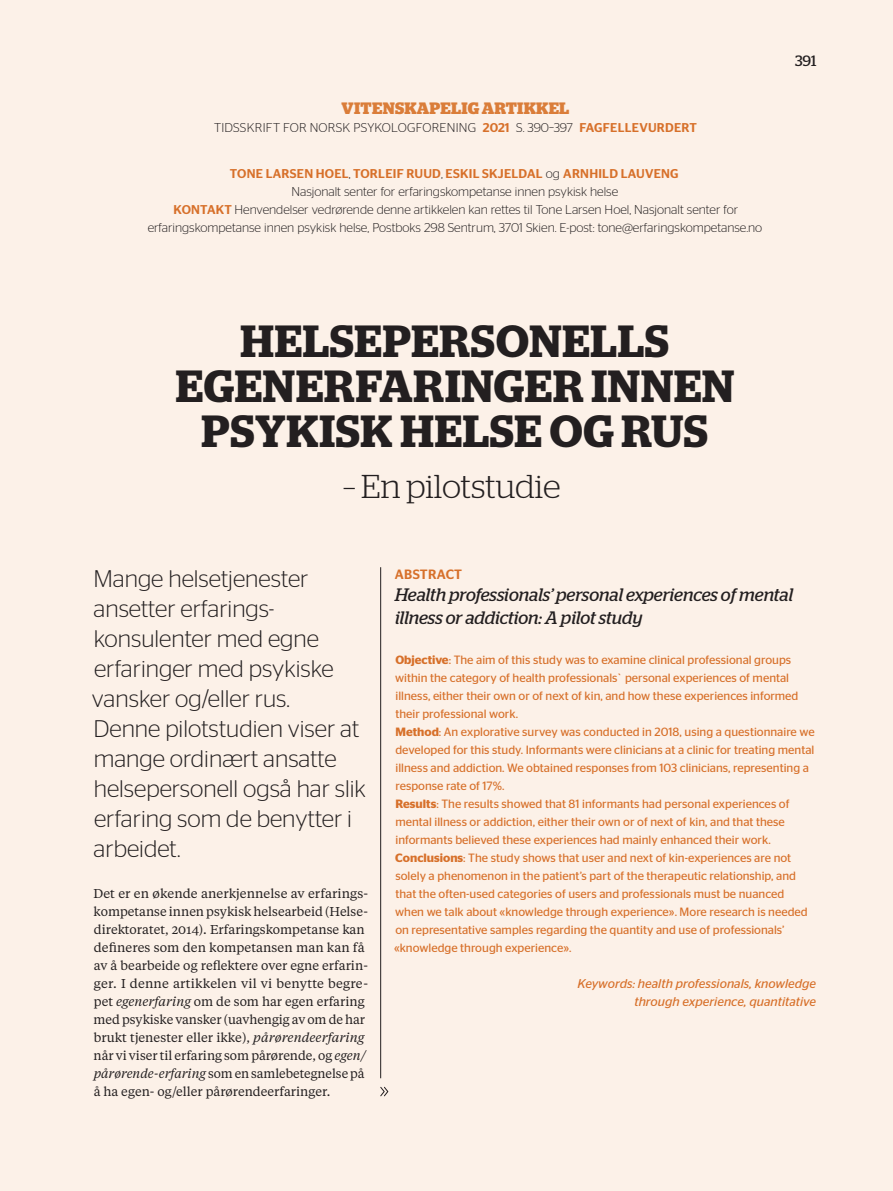
<style>
.page{position:relative;width:893px;height:1191px;background:#fcf1e8}
.page>*{position:absolute;margin:0;border:0;box-sizing:border-box;transform-origin:0 0}
.t1{font:600 45px/45px "Stag";letter-spacing:.02em;color:#231f20;text-align:center}
.t2{font:300 33px "Stag";letter-spacing:-.005em;color:#231f20}
.t3{font:300 24px/30px "Stag Sans";color:#231f20}
.t4{font:italic 18px/22.5px "Stag";color:#231f20}
.t5{font:700 16.5px "Stag";letter-spacing:.06em;color:#da7d39}
.t6{font:15px "Stag";color:#231f20}
.t7{font:500 13.5px "Stag Sans";letter-spacing:.02em;color:#d7702a}
.t8{font:12.75px/18px "Tiempos Text";color:#231f20}
.t9{font:300 12.75px/18px "Stag Sans";color:#231f20;text-align:center}
.t10{font:italic 12.75px/18px "Stag Sans";color:#d7702a;text-align:right}
.t11{font:300 12.75px "Stag Sans";letter-spacing:.02em;color:#231f20}
.t12{font:12px/18px "Stag Sans";color:#d7702a}
.s1{font-weight:500;color:#d7702a}
.s2{font-style:italic}
.s3{font-weight:600}
</style>
<div class="page">
<hr style="left:380px;top:567px;width:1px;height:511px;background:#231f20">
<svg style="left:380px;top:1086px;width:8px;height:10px"></svg>
<h3 class="t5" style="left:342px;top:98px;width:225px">VITENSKAPELIG ARTIKKEL</h3>
<p class="t11" style="left:214px;top:120px;width:484px">TIDSSKRIFT FOR NORSK PSYKOLOGFORENING <span class="s1">2021</span> S. 390–397 <span class="s1">FAGFELLEVURDERT</span></p>
<p class="t9" style="left:148px;top:164px;width:616px"><span class="s1">TONE LARSEN HOEL</span>, <span class="s1">TORLEIF RUUD</span>, <span class="s1">ESKIL SKJELDAL</span> og <span class="s1">ARNHILD LAUVENG<br></span>Nasjonalt senter for erfaringskompetanse innen psykisk helse<br><span class="s1">KONTAKT</span> Henvendelser vedrørende denne artikkelen kan rettes til Tone Larsen Hoel, Nasjonalt senter for erfaringskompetanse innen psykisk helse, Postboks 298 Sentrum, 3701 Skien. E-post: tone@erfaringskompetanse.no</p>
<p class="t6" style="left:795px;top:52px;width:23px">391</p>
<h1 class="t1" style="left:176px;top:319px;width:560px">HELSEPERSONELLS<br>EGENERFARINGER INNEN<br>PSYKISK HELSE OG RUS</h1>
<h2 class="t2" style="left:343px;top:467px;width:219px">– En pilotstudie</h2>
<h3 class="t3" style="left:92px;top:563px;width:276px">Mange helsetjenester ansetter erfarings&shy;konsulenter med egne erfaringer med psykiske vansker og/eller rus.<br>Denne pilotstudien viser at mange ordinært ansatte helsepersonell også har slik erfaring som de benytter i arbeidet.</h3>
<p class="t8" style="left:93px;top:884px;width:276px">Det er en økende anerkjennelse av erfarings&shy;kompetanse innen psykisk helsearbeid (Helse&shy;direktoratet, 2014). Erfaringskompetanse kan defineres som den kompetansen man kan få av å bearbeide og reflektere over egne erfarin&shy;ger. I denne artikkelen vil vi benytte begre&shy;pet <span class="s2">egenerfaring</span> om de som har egen erfaring med psykiske vansker (uavhengig av om de har brukt tjenester eller ikke), <span class="s2">pårørendeerfaring </span>når vi viser til erfaring som pårørende, og <span class="s2">egen/ pårørende-erfaring</span> som en samlebetegnelse på å ha egen- og/eller pårørendeerfaringer.</p>
<p class="t7" style="left:395px;top:566px;width:69px">ABSTRACT</p>
<h3 class="t4" style="left:395px;top:583px;width:399px">Health professionals’ personal experiences of mental illness or addiction: A pilot study</h3>
<p class="t12" style="left:394px;top:651px;width:422px"><span class="s3">Objective</span>: The aim of this study was to examine clinical professional groups within the category of health professionals` personal experiences of mental illness, either their own or of next of kin, and how these experiences informed their professional work.<br><span class="s3">Method</span>: An explorative survey was conducted in 2018, using a questionnaire we developed for this study. Informants were clinicians at a clinic for treating mental illness and addiction. We obtained responses from 103 clinicians, representing a response rate of 17%.<br><span class="s3">Results</span>: The results showed that 81 informants had personal experiences of mental illness or addiction, either their own or of next of kin, and that these informants believed these experiences had mainly enhanced their work.<br><span class="s3">Conclusions</span>: The study shows that user and next of kin-experiences are not solely a phenomenon in the patient’s part of the therapeutic relationship, and that the often-used categories of users and professionals must be nuanced when we talk about «knowledge through experience». More research is needed on representative samples regarding the quantity and use of professionals’ «knowledge through experience».</p>
<p class="t10" style="left:578px;top:974px;width:240px">Keywords: health professionals, knowledge through experience, quantitative</p>
</div>
